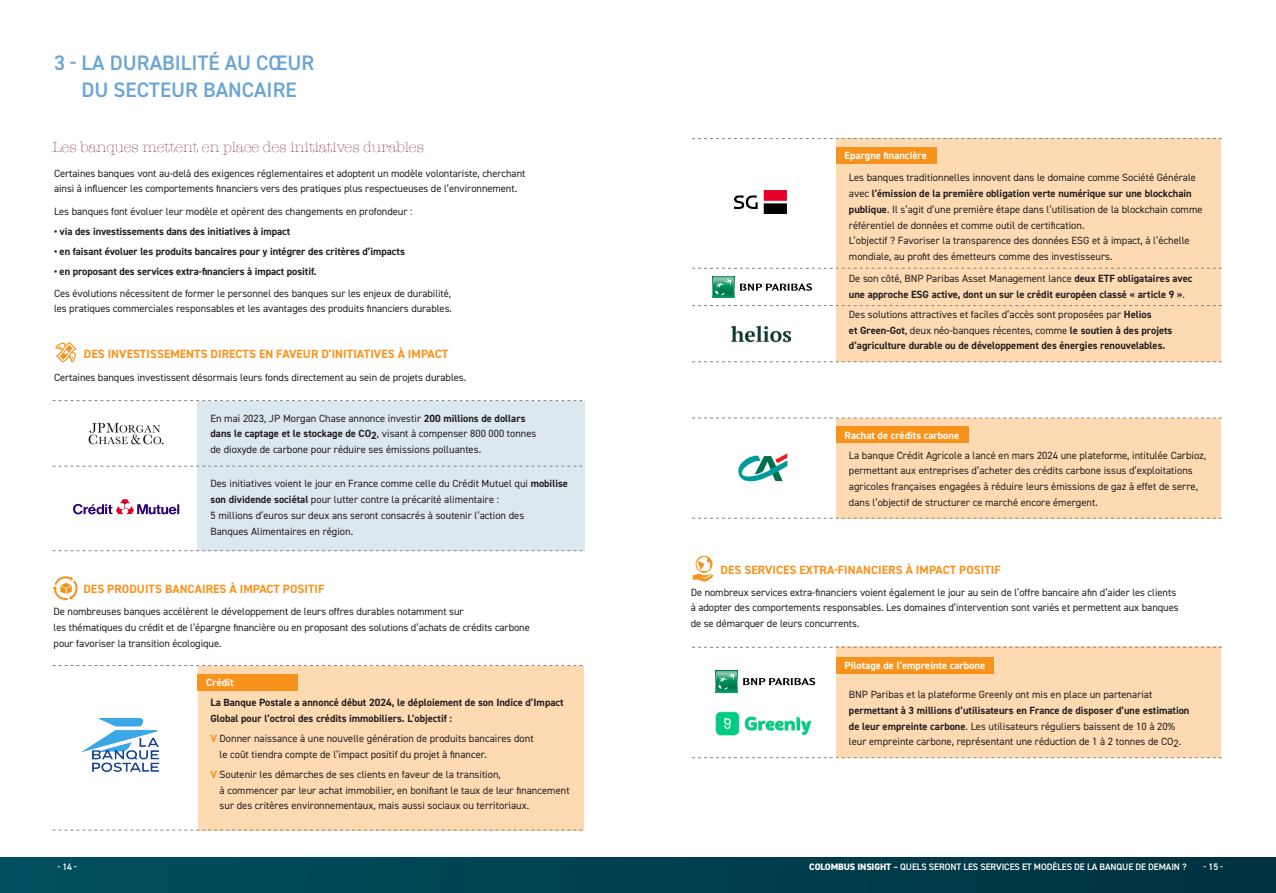
<style>
.page{position:relative;width:1276px;height:893px;background:#fff}
.page>*{position:absolute;margin:0;border:0;box-sizing:border-box;transform-origin:0 0}
.t1{font:600 21px/27px "DIN2014";color:#6ba5d8;text-align:center}
.t2{font:300 15px "American Typewriter";letter-spacing:-.01em;color:#7c213f}
.t3{font:700 12px "DIN2014";letter-spacing:.005em;color:#f7931d}
.t4{font:10.5px/15.8px "DIN2014";color:#231f20}
.t5{font:700 10.5px/15.8px "DIN2014";color:#231f20}
.t6{font:700 10.5px "DIN2014";color:#fff}
.t7{font:600 9.3px "DIN2014";letter-spacing:-.01em;color:#fff}
.s1{font-weight:700}
.s2{font-weight:700;color:#f7931d}
.s3{font-weight:400}
.s4{font-weight:800}
</style>
<div class="page">
<div style="left:0;top:857px;width:638px;height:36px;background:#004858"></div>
<div style="left:198px;top:665px;width:385px;height:165px;background:#fedab3"></div>
<div style="left:198px;top:674px;width:100px;height:17px;background:#f7931d"></div>
<img style="left:82px;top:718px;width:77px;height:53px">
<div style="left:638px;top:857px;width:638px;height:36px;background:#003947"></div>
<svg style="left:73px;top:499px;width:106px;height:15px"></svg>
<div style="left:198px;top:401px;width:387px;height:66px;background:#dbe8f0"></div>
<div style="left:198px;top:467px;width:387px;height:84px;background:#dbe8f0"></div>
<img style="left:88px;top:422px;width:76px;height:23px">
<div style="left:836px;top:138px;width:384px;height:224px;background:#fedab3"></div>
<div style="left:836px;top:646px;width:384px;height:112px;background:#fedab3"></div>
<div style="left:836px;top:418px;width:384px;height:101px;background:#fedab3"></div>
<div style="left:836px;top:147px;width:100px;height:16px;background:#f7931d"></div>
<div style="left:836px;top:657px;width:157px;height:17px;background:#f7931d"></div>
<div style="left:836px;top:426px;width:133px;height:17px;background:#f7931d"></div>
<img style="left:731px;top:325px;width:59px;height:18px">
<svg style="left:738px;top:453px;width:49px;height:29px"></svg>
<div style="left:712px;top:276px;width:22px;height:22px;background:#0e9c6c"></div>
<svg style="left:712px;top:276px;width:22px;height:21px"></svg>
<svg style="left:740px;top:283px;width:72px;height:8px"></svg>
<svg style="left:715px;top:670px;width:22px;height:22px"></svg>
<svg style="left:716px;top:671px;width:21px;height:21px"></svg>
<svg style="left:743px;top:678px;width:72px;height:7px"></svg>
<img style="left:715px;top:711px;width:97px;height:25px">
<img style="left:734px;top:190px;width:53px;height:24px">
<svg style="left:692px;top:268px;width:530px;height:1px"></svg>
<svg style="left:692px;top:138px;width:530px;height:1px"></svg>
<svg style="left:692px;top:305px;width:530px;height:1px"></svg>
<svg style="left:692px;top:361px;width:530px;height:1px"></svg>
<svg style="left:692px;top:518px;width:530px;height:1px"></svg>
<svg style="left:692px;top:647px;width:530px;height:1px"></svg>
<svg style="left:53px;top:665px;width:529px;height:1px"></svg>
<svg style="left:53px;top:830px;width:529px;height:1px"></svg>
<svg style="left:692px;top:757px;width:530px;height:1px"></svg>
<svg style="left:692px;top:418px;width:530px;height:1px"></svg>
<svg style="left:53px;top:400px;width:529px;height:1px"></svg>
<svg style="left:53px;top:466px;width:529px;height:1px"></svg>
<svg style="left:53px;top:550px;width:529px;height:1px"></svg>
<svg style="left:692px;top:556px;width:22px;height:26px"></svg>
<svg style="left:55px;top:342px;width:22px;height:21px"></svg>
<svg style="left:53px;top:576px;width:25px;height:24px"></svg>
<p class="t1" style="left:54px;top:49px;width:262px">3 - LA DURABILITÉ AU CŒUR<br>DU SECTEUR BANCAIRE</p>
<p class="t2" style="left:53px;top:136px;width:373px">Les banques mettent en place des initiatives durables</p>
<p class="t4" style="left:54px;top:165px;width:473px">Certaines banques vont au-delà des exigences réglementaires et adoptent un modèle volontariste, cherchant ainsi à influencer les comportements financiers vers des pratiques plus respectueuses de l’environnement.</p>
<p class="t4" style="left:54px;top:203px;width:360px">Les banques font évoluer leur modèle et opèrent des changements en profondeur :</p>
<p class="t5" style="left:54px;top:223px;width:238px">• via des investissements dans des initiatives à impact</p>
<p class="t5" style="left:54px;top:243px;width:352px">• en faisant évoluer les produits bancaires pour y intégrer des critères d’impacts</p>
<p class="t5" style="left:54px;top:263px;width:264px">• en proposant des services extra-financiers à impact positif.</p>
<p class="t4" style="left:54px;top:285px;width:399px">Ces évolutions nécessitent de former le personnel des banques sur les enjeux de durabilité, les pratiques commerciales responsables et les avantages des produits financiers durables.</p>
<p class="t3" style="left:84px;top:346px;width:366px">DES INVESTISSEMENTS DIRECTS EN FAVEUR D’INITIATIVES À IMPACT</p>
<p class="t4" style="left:54px;top:369px;width:414px">Certaines banques investissent désormais leurs fonds directement au sein de projets durables.</p>
<p class="t4" style="left:210px;top:410px;width:327px">En mai 2023, JP Morgan Chase annonce investir <span class="s1">200 millions de dollars dans le captage et le stockage de CO2</span>, visant à compenser 800 000 tonnes de dioxyde de carbone pour réduire ses émissions polluantes.</p>
<p class="t4" style="left:210px;top:476px;width:359px">Des initiatives voient le jour en France comme celle du Crédit Mutuel qui <span class="s1">mobilise son dividende sociétal</span> pour lutter contre la précarité alimentaire :<br>5 millions d’euros sur deux ans seront consacrés à soutenir l’action des<br>Banques Alimentaires en région.</p>
<p class="t3" style="left:83px;top:581px;width:242px">DES PRODUITS BANCAIRES À IMPACT POSITIF</p>
<p class="t4" style="left:54px;top:603px;width:478px">De nombreuses banques accélèrent le développement de leurs offres durables notamment sur<br>les thématiques du crédit et de l’épargne financière ou en proposant des solutions d’achats de crédits carbone pour favoriser la transition écologique.</p>
<p class="t6" style="left:206px;top:676px;width:29px">Crédit</p>
<p class="t5" style="left:210px;top:695px;width:355px">La Banque Postale a annoncé début 2024, le déploiement de son Indice d’Impact<br>Global pour l’octroi des crédits immobiliers. L’objectif :</p>
<p class="t4" style="left:220px;top:730px;width:315px;text-indent:-9px"><span class="s2">Ѵ</span> Donner naissance à une nouvelle génération de produits bancaires dont le coût tiendra compte de l’impact positif du projet à financer.</p>
<p class="t4" style="left:220px;top:766px;width:351px;text-indent:-9px"><span class="s2">Ѵ</span> Soutenir les démarches de ses clients en faveur de la transition,<br>à commencer par leur achat immobilier, en bonifiant le taux de leur financement sur des critères environnementaux, mais aussi sociaux ou territoriaux.</p>
<p class="t6" style="left:844px;top:149px;width:84px">Epargne financière</p>
<p class="t4" style="left:849px;top:170px;width:355px">Les banques traditionnelles innovent dans le domaine comme Société Générale avec <span class="s1">l’émission de la première obligation verte numérique sur une blockchain publique</span>. Il s’agit d’une première étape dans l’utilisation de la blockchain comme référentiel de données et comme outil de certification.<br>L’objectif ? Favoriser la transparence des données ESG et à impact, à l’échelle mondiale, au profit des émetteurs comme des investisseurs.</p>
<p class="t5" style="left:849px;top:271px;width:345px"><span class="s3">De son côté, BNP Paribas Asset Management lance</span> deux ETF obligataires avec une approche ESG active, dont un sur le crédit européen classé « article 9 »<span class="s3">.</span></p>
<p class="t5" style="left:849px;top:306px;width:325px"><span class="s3">Des solutions attractives et faciles d’accès sont proposées par</span> Helios<br>et Green-Got<span class="s3">, deux néo-banques récentes, comme</span> le soutien à des projets d’agriculture durable ou de développement des énergies renouvelables.</p>
<p class="t6" style="left:844px;top:428px;width:116px">Rachat de crédits carbone</p>
<p class="t4" style="left:849px;top:447px;width:359px">La banque Crédit Agricole a lancé en mars 2024 une plateforme, intitulée Carbioz, permettant aux entreprises d’acheter des crédits carbone issus d’exploitations agricoles françaises engagées à réduire leurs émissions de gaz à effet de serre, dans l’objectif de structurer ce marché encore émergent.</p>
<p class="t3" style="left:720px;top:561px;width:282px">DES SERVICES EXTRA-FINANCIERS À IMPACT POSITIF</p>
<p class="t4" style="left:691px;top:584px;width:489px">De nombreux services extra-financiers voient également le jour au sein de l’offre bancaire afin d’aider les clients à adopter des comportements responsables. Les domaines d’intervention sont variés et permettent aux banques de se démarquer de leurs concurrents.</p>
<p class="t6" style="left:844px;top:659px;width:142px">Pilotage de l’empreinte carbone</p>
<p class="t4" style="left:849px;top:686px;width:342px">BNP Paribas et la plateforme Greenly ont mis en place un partenariat <span class="s1">permettant à 3 millions d’utilisateurs en France de disposer d’une estimation de leur empreinte carbone</span>. Les utilisateurs réguliers baissent de 10 à 20% leur empreinte carbone, représentant une réduction de 1 à 2 tonnes de CO2.</p>
<p class="t7" style="left:57px;top:860px;width:21px">- 14 -</p>
<p class="t7" style="left:809px;top:861px;width:379px"><span class="s4">COLOMBUS INSIGHT</span> – QUELS SERONT LES SERVICES ET MODÈLES DE LA BANQUE DE DEMAIN ?</p>
<p class="t7" style="left:1203px;top:861px;width:21px">- 15 -</p>
</div>
